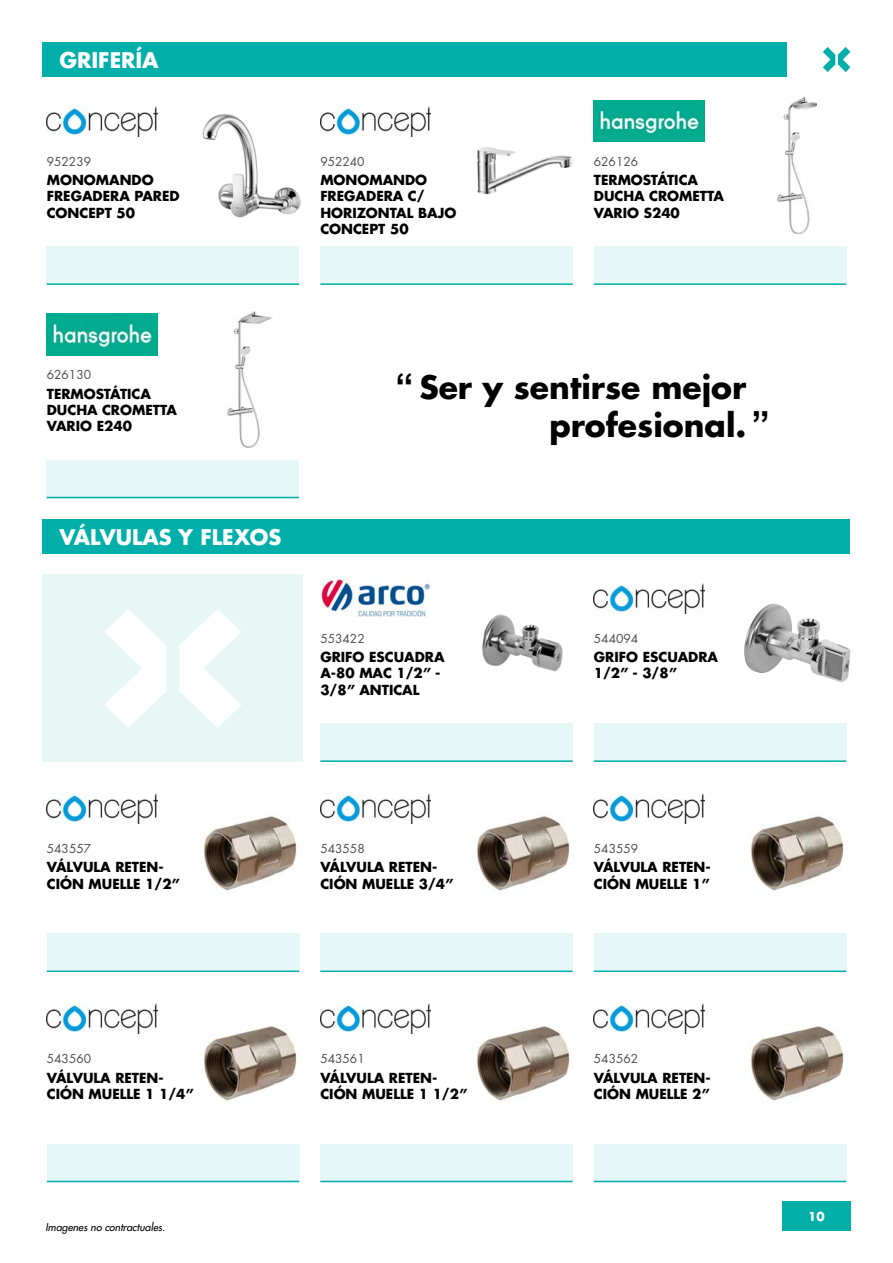
<style>
.page{position:relative;width:893px;height:1263px;background:#fff}
.page>*{position:absolute;margin:0;border:0;box-sizing:border-box;transform-origin:0 0}
.t1{font:700 36px "Arial";color:#000}
.t2{font:700 31.5px/37.8px "Futura LT Pro";color:#000;text-align:right}
.t3{font:700 21px "Futura LT Pro";color:#fff}
.t4{font:700 13.5px/16.2px "Futura LT Pro";color:#000}
.t5{font:12px "Futura LT Pro";color:#4d4d4d}
.t6{font:700 12px "Futura LT Pro";color:#fff}
.t7{font:italic 500 10.5px "Futura LT Pro";color:#000}
</style>
<div class="page">
<div style="left:782px;top:1201px;width:68px;height:30px;background:#00afaa"></div>
<svg style="left:823px;top:47px;width:27px;height:25px"></svg>
<div style="left:43px;top:43px;width:744px;height:34px;background:#00afaa"></div>
<div style="left:43px;top:519px;width:807px;height:34px;background:#00afaa"></div>
<div style="left:47px;top:247px;width:252px;height:38px;background:#e6f7f7"></div>
<img style="left:47px;top:106px;width:110px;height:30px">
<img style="left:202px;top:114px;width:99px;height:104px">
<hr style="left:47px;top:283px;width:252px;height:2px;background:#00afaa">
<div style="left:320px;top:247px;width:253px;height:38px;background:#e6f7f7"></div>
<img style="left:320px;top:106px;width:111px;height:30px">
<img style="left:477px;top:147px;width:96px;height:48px">
<hr style="left:320px;top:283px;width:253px;height:2px;background:#00afaa">
<div style="left:594px;top:247px;width:252px;height:38px;background:#e6f7f7"></div>
<img style="left:594px;top:101px;width:110px;height:41px">
<img style="left:778px;top:98px;width:39px;height:136px">
<hr style="left:594px;top:283px;width:252px;height:2px;background:#00afaa">
<div style="left:47px;top:460px;width:252px;height:38px;background:#e6f7f7"></div>
<img style="left:47px;top:314px;width:110px;height:41px">
<img style="left:228px;top:311px;width:45px;height:136px">
<hr style="left:47px;top:497px;width:252px;height:1px;background:#00afaa">
<div style="left:320px;top:724px;width:253px;height:38px;background:#e6f7f7"></div>
<img style="left:321px;top:580px;width:109px;height:36px">
<img style="left:482px;top:614px;width:81px;height:58px">
<hr style="left:320px;top:760px;width:253px;height:2px;background:#00afaa">
<div style="left:594px;top:724px;width:252px;height:38px;background:#e6f7f7"></div>
<img style="left:594px;top:583px;width:110px;height:30px">
<img style="left:744px;top:603px;width:106px;height:80px">
<hr style="left:594px;top:760px;width:252px;height:2px;background:#00afaa">
<div style="left:47px;top:934px;width:252px;height:38px;background:#e6f7f7"></div>
<img style="left:47px;top:793px;width:110px;height:30px">
<img style="left:203px;top:816px;width:94px;height:75px">
<hr style="left:47px;top:970px;width:252px;height:2px;background:#00afaa">
<div style="left:320px;top:934px;width:253px;height:38px;background:#e6f7f7"></div>
<img style="left:320px;top:793px;width:111px;height:30px">
<img style="left:476px;top:816px;width:94px;height:75px">
<hr style="left:320px;top:970px;width:253px;height:2px;background:#00afaa">
<div style="left:594px;top:934px;width:252px;height:38px;background:#e6f7f7"></div>
<img style="left:594px;top:793px;width:110px;height:30px">
<img style="left:750px;top:816px;width:94px;height:75px">
<hr style="left:594px;top:970px;width:252px;height:2px;background:#00afaa">
<div style="left:47px;top:1144px;width:252px;height:38px;background:#e6f7f7"></div>
<img style="left:47px;top:1003px;width:110px;height:30px">
<img style="left:203px;top:1026px;width:94px;height:75px">
<hr style="left:47px;top:1181px;width:252px;height:1px;background:#00afaa">
<div style="left:320px;top:1144px;width:253px;height:38px;background:#e6f7f7"></div>
<img style="left:320px;top:1003px;width:111px;height:30px">
<img style="left:476px;top:1026px;width:94px;height:75px">
<hr style="left:320px;top:1181px;width:253px;height:1px;background:#00afaa">
<div style="left:594px;top:1144px;width:252px;height:38px;background:#e6f7f7"></div>
<img style="left:594px;top:1003px;width:110px;height:30px">
<img style="left:750px;top:1026px;width:94px;height:75px">
<hr style="left:594px;top:1181px;width:252px;height:1px;background:#00afaa">
<div style="left:43px;top:575px;width:260px;height:187px;background:#e6f7f6"></div>
<svg style="left:104px;top:609px;width:62px;height:119px"></svg>
<svg style="left:179px;top:609px;width:62px;height:119px"></svg>
<h3 class="t3" style="left:60px;top:44px;width:101px">GRIFERÍA</h3>
<p class="t5" style="left:47px;top:153px;width:46px">952239</p>
<p class="t4" style="left:47px;top:172px;width:134px">MONOMANDO<br>FREGADERA PARED<br>CONCEPT 50</p>
<p class="t5" style="left:320px;top:153px;width:46px">952240</p>
<p class="t4" style="left:320px;top:172px;width:137px">MONOMANDO<br>FREGADERA C/<br>HORIZONTAL BAJO<br>CONCEPT 50</p>
<p class="t5" style="left:594px;top:153px;width:46px">626126</p>
<p class="t4" style="left:594px;top:172px;width:132px">TERMOSTÁTICA<br>DUCHA CROMETTA<br>VARIO S240</p>
<p class="t5" style="left:47px;top:367px;width:46px">626130</p>
<p class="t4" style="left:47px;top:385px;width:132px">TERMOSTÁTICA<br>DUCHA CROMETTA<br>VARIO E240</p>
<h2 class="t2" style="left:419px;top:367px;width:329px">Ser y sentirse mejor profesional.</h2>
<h1 class="t1" style="left:396px;top:361px;width:19px">“</h1>
<h1 class="t1" style="left:752px;top:399px;width:20px">”</h1>
<h3 class="t3" style="left:60px;top:521px;width:223px">VÁLVULAS Y FLEXOS</h3>
<p class="t5" style="left:320px;top:630px;width:46px">553422</p>
<p class="t4" style="left:320px;top:649px;width:126px">GRIFO ESCUADRA<br>A-80 MAC 1/2” -<br>3/8” ANTICAL</p>
<p class="t5" style="left:47px;top:840px;width:46px">543557</p>
<p class="t4" style="left:47px;top:859px;width:135px">VÁLVULA RETEN-<br>CIÓN MUELLE 1/2”</p>
<p class="t5" style="left:320px;top:840px;width:46px">543558</p>
<p class="t4" style="left:320px;top:859px;width:135px">VÁLVULA RETEN-<br>CIÓN MUELLE 3/4”</p>
<p class="t5" style="left:594px;top:630px;width:46px">544094</p>
<p class="t4" style="left:594px;top:649px;width:126px">GRIFO ESCUADRA<br>1/2” - 3/8”</p>
<p class="t5" style="left:594px;top:840px;width:46px">543559</p>
<p class="t4" style="left:594px;top:859px;width:118px">VÁLVULA RETEN-<br>CIÓN MUELLE 1”</p>
<p class="t5" style="left:47px;top:1050px;width:46px">543560</p>
<p class="t4" style="left:47px;top:1069px;width:149px">VÁLVULA RETEN-<br>CIÓN MUELLE 1 1/4”</p>
<p class="t7" style="left:46px;top:1219px;width:121px">Imagenes no contractuales.</p>
<p class="t5" style="left:320px;top:1050px;width:46px">543561</p>
<p class="t4" style="left:320px;top:1069px;width:149px">VÁLVULA RETEN-<br>CIÓN MUELLE 1 1/2”</p>
<p class="t5" style="left:594px;top:1050px;width:46px">543562</p>
<p class="t4" style="left:594px;top:1069px;width:118px">VÁLVULA RETEN-<br>CIÓN MUELLE 2”</p>
<p class="t6" style="left:808px;top:1207px;width:18px">10</p>
</div>
